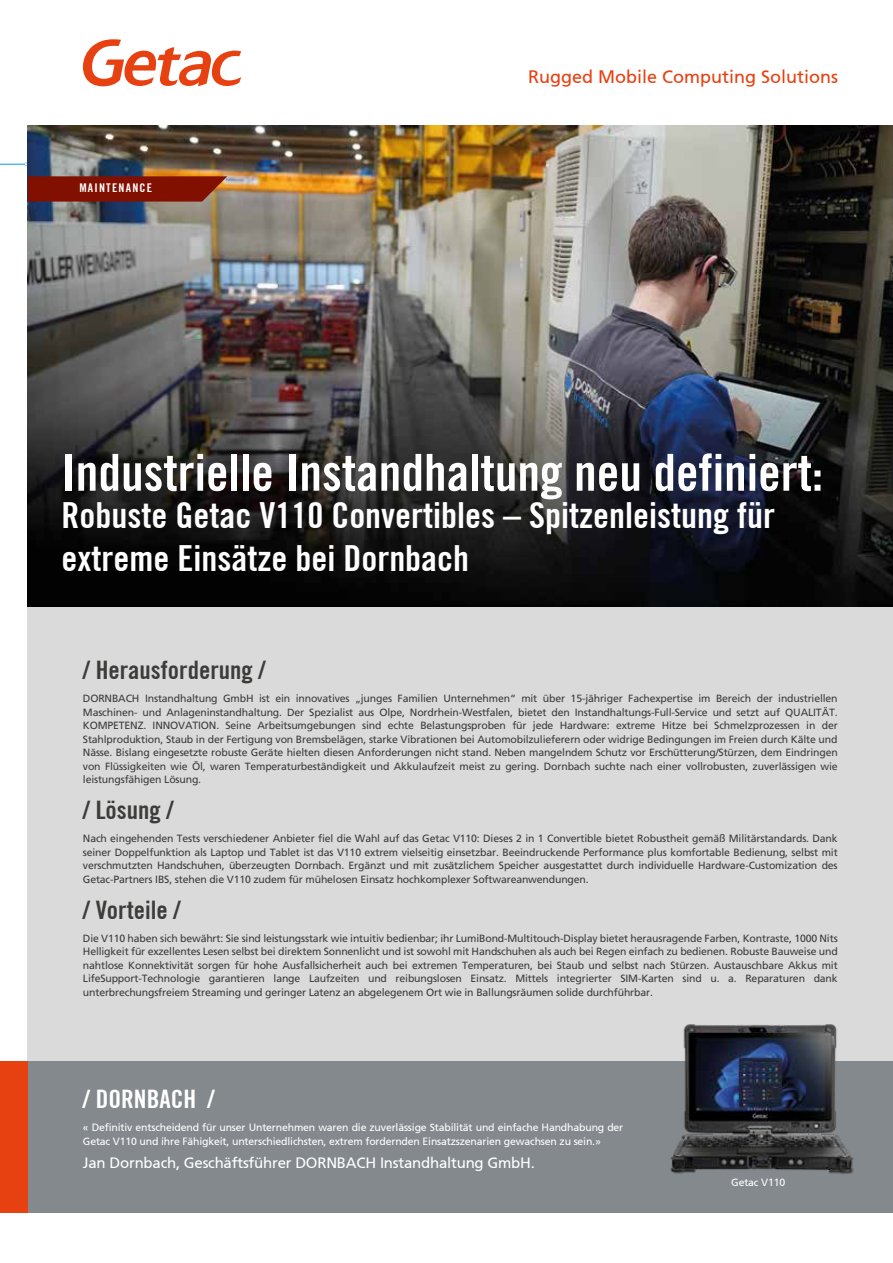
<style>
.page{position:relative;width:893px;height:1263px;background:#fff}
.page>*{position:absolute;margin:0;border:0;box-sizing:border-box;transform-origin:0 0}
.t1{font:700 condensed 51px "Trade Gothic No.20";color:#fff}
.t2{font:700 condensed 36px/43.2px "Trade Gothic No.20";color:#fff}
.t3{font:700 condensed 25.5px "Trade Gothic No.20";color:#3c3c3b}
.t4{font:700 condensed 25.5px "Trade Gothic No.20";color:#fff}
.t5{font:18px "Frutiger 55 Roman";color:#e74011}
.t6{font:15px "Frutiger 55 Roman";letter-spacing:-.015em;color:#fff}
.t7{font:700 condensed 12px "Trade Gothic No.20";letter-spacing:.1em;color:#fff}
.t8{font:10.5px/13.5px "Frutiger";letter-spacing:-.015em;color:#3c3c3b;text-align:justify}
.t9{font:10.5px/13.5px "Frutiger 55 Roman";letter-spacing:-.015em;color:#fff}
</style>
<div class="page">
<div style="left:28px;top:606px;width:865px;height:455px;background:#dadada"></div>
<div style="left:28px;top:1061px;width:865px;height:151px;background:#83898d"></div>
<div style="left:0;top:1061px;width:28px;height:151px;background:#e74011"></div>
<svg style="left:83px;top:39px;width:158px;height:48px"></svg>
<svg style="left:0;top:162px;width:27px;height:4px"></svg>
<img style="left:27px;top:125px;width:866px;height:481px">
<svg style="left:28px;top:176px;width:199px;height:26px;background:#831a09"></svg>
<img style="left:670px;top:1024px;width:184px;height:150px">
<p class="t7" style="left:79px;top:181px;width:74px">MAINTENANCE</p>
<h3 class="t5" style="left:528px;top:66px;width:312px">Rugged Mobile Computing Solutions</h3>
<h1 class="t1" style="left:61px;top:442px;width:763px">Industrielle Instandhaltung neu definiert:</h1>
<h2 class="t2" style="left:61px;top:493px;width:715px">Robuste Getac V110 Convertibles – Spitzenleistung für extreme Einsätze bei Dornbach</h2>
<h3 class="t3" style="left:83px;top:655px;width:184px">/ Herausforderung /</h3>
<p class="t8" style="left:83px;top:692px;width:756px">DORNBACH Instandhaltung GmbH ist ein innovatives „junges Familien Unternehmen“ mit über 15-jähriger Fachexpertise im Bereich der industriellen Maschinen- und Anlageninstandhaltung. Der Spezialist aus Olpe, Nordrhein-Westfalen, bietet den Instandhaltungs-Full-Service und setzt auf QUALITÄT.<br>KOMPETENZ. INNOVATION. Seine Arbeitsumgebungen sind echte Belastungsproben für jede Hardware: extreme Hitze bei Schmelzprozessen in der Stahlproduktion, Staub in der Fertigung von Bremsbelägen, starke Vibrationen bei Automobilzulieferern oder widrige Bedingungen im Freien durch Kälte und Nässe. Bislang eingesetzte robuste Geräte hielten diesen Anforderungen nicht stand. Neben mangelndem Schutz vor Erschütterung/Stürzen, dem Eindringen von Flüssigkeiten wie Öl, waren Temperaturbeständigkeit und Akkulaufzeit meist zu gering. Dornbach suchte nach einer vollrobusten, zuverlässigen wie leistungsfähigen Lösung.</p>
<h3 class="t3" style="left:83px;top:795px;width:92px">/ Lösung /</h3>
<p class="t8" style="left:83px;top:832px;width:756px">Nach eingehenden Tests verschiedener Anbieter fiel die Wahl auf das Getac V110: Dieses 2 in 1 Convertible bietet Robustheit gemäß Militärstandards. Dank seiner Doppelfunktion als Laptop und Tablet ist das V110 extrem vielseitig einsetzbar. Beeindruckende Performance plus komfortable Bedienung, selbst mit verschmutzten Handschuhen, überzeugten Dornbach. Ergänzt und mit zusätzlichem Speicher ausgestattet durch individuelle Hardware-Customization des Getac-Partners IBS, stehen die V110 zudem für mühelosen Einsatz hochkomplexer Softwareanwendungen.</p>
<h3 class="t3" style="left:83px;top:894px;width:99px">/ Vorteile /</h3>
<p class="t8" style="left:83px;top:931px;width:756px">Die V110 haben sich bewährt: Sie sind leistungsstark wie intuitiv bedienbar; ihr LumiBond-Multitouch-Display bietet herausragende Farben, Kontraste, 1000 Nits Helligkeit für exzellentes Lesen selbst bei direktem Sonnenlicht und ist sowohl mit Handschuhen als auch bei Regen einfach zu bedienen. Robuste Bauweise und nahtlose Konnektivität sorgen für hohe Ausfallsicherheit auch bei extremen Temperaturen, bei Staub und selbst nach Stürzen. Austauschbare Akkus mit LifeSupport-Technologie garantieren lange Laufzeiten und reibungslosen Einsatz. Mittels integrierter SIM-Karten sind u. a. Reparaturen dank unterbrechungsfreiem Streaming und geringer Latenz an abgelegenem Ort wie in Ballungsräumen solide durchführbar.</p>
<h3 class="t4" style="left:83px;top:1084px;width:133px">/ DORNBACH /</h3>
<p class="t9" style="left:83px;top:1121px;width:542px">« Definitiv entscheidend für unser Unternehmen waren die zuverlässige Stabilität und einfache Handhabung der<br>Getac V110 und ihre Fähigkeit, unterschiedlichsten, extrem fordernden Einsatzszenarien gewachsen zu sein.»</p>
<h3 class="t6" style="left:83px;top:1154px;width:453px">Jan Dornbach, Geschäftsführer DORNBACH Instandhaltung GmbH.</h3>
<p class="t9" style="left:731px;top:1175px;width:56px">Getac V110</p>
</div>
